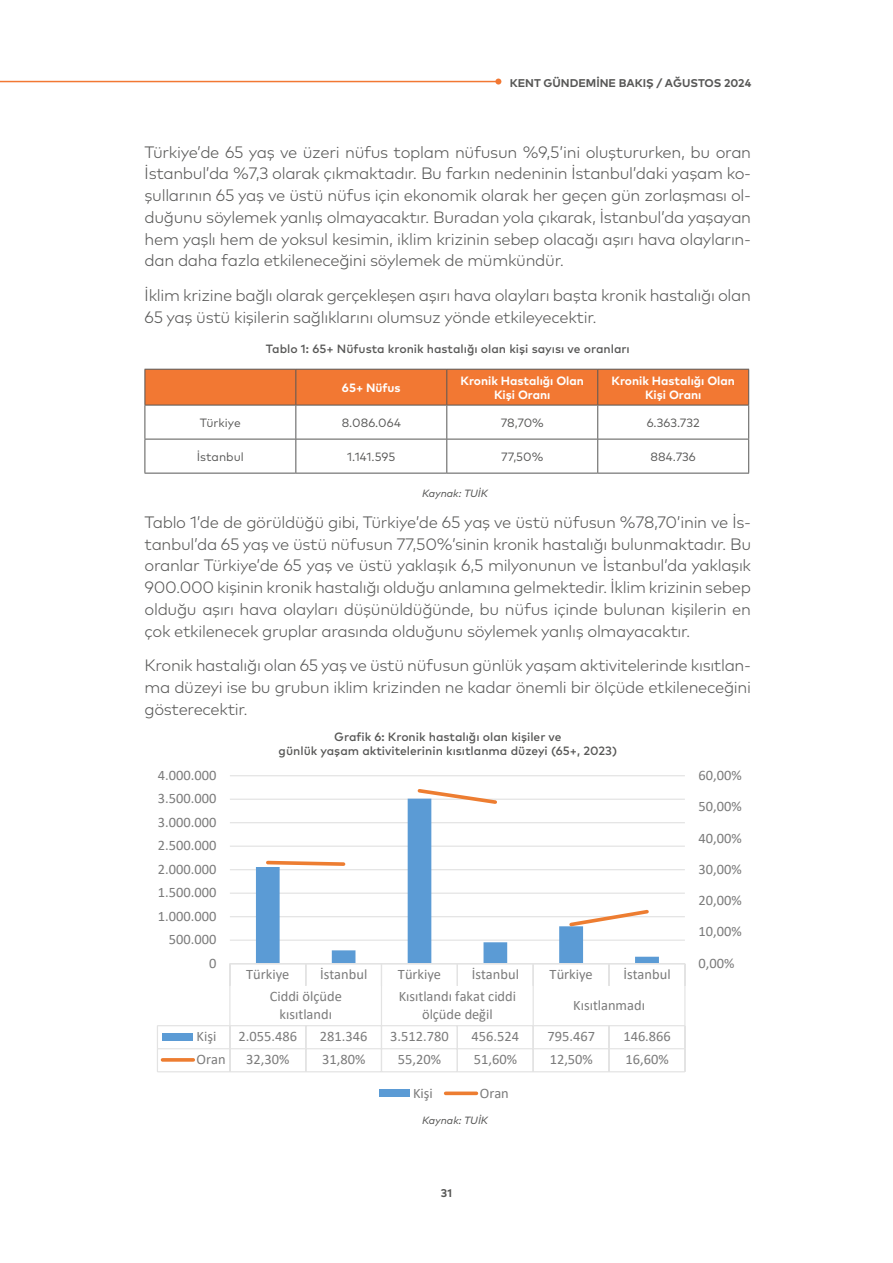
<style>
.page{position:relative;width:893px;height:1263px;background:#fff}
.page>*{position:absolute;margin:0;border:0;box-sizing:border-box;transform-origin:0 0}
.t1{font:300 16.5px/21.8px "Mark Pro";letter-spacing:-.02em;color:#575756;text-align:justify}
.t2{font:14.4px/17.7px "Calibri";color:#7b7b7b;text-align:center}
.t3{font:500 12px/13.5px "Mark Pro";color:#575756;text-align:center}
.t4{font:700 12px/14.4px "Mark Pro";color:#fff;text-align:center}
.t5{font:12px "Mark Pro";color:#575756}
.t6{font:700 11.25px "Mark Pro";color:#575756}
.t7{font:italic 10.5px "Mark Pro";color:#575756}
</style>
<div class="page">
<hr style="left:0;top:81px;width:498px;height:1px;background:#f27833">
<svg style="left:495px;top:79px;width:6px;height:6px"></svg>
<div style="left:146px;top:370px;width:602px;height:35px;background:#f27833"></div>
<hr style="left:145px;top:369px;width:151px;height:1px;background:#575756">
<hr style="left:145px;top:370px;width:1px;height:35px;background:#575756">
<hr style="left:296px;top:369px;width:151px;height:1px;background:#575756">
<hr style="left:295px;top:370px;width:1px;height:35px;background:#575756">
<hr style="left:447px;top:369px;width:151px;height:1px;background:#575756">
<hr style="left:446px;top:370px;width:1px;height:35px;background:#575756">
<hr style="left:598px;top:369px;width:151px;height:1px;background:#575756">
<hr style="left:597px;top:370px;width:1px;height:35px;background:#575756">
<hr style="left:748px;top:370px;width:1px;height:35px;background:#575756">
<hr style="left:145px;top:405px;width:151px;height:1px;background:#575756">
<hr style="left:145px;top:405px;width:1px;height:34px;background:#575756">
<hr style="left:296px;top:405px;width:151px;height:1px;background:#575756">
<hr style="left:295px;top:405px;width:1px;height:34px;background:#575756">
<hr style="left:447px;top:405px;width:151px;height:1px;background:#575756">
<hr style="left:446px;top:405px;width:1px;height:34px;background:#575756">
<hr style="left:598px;top:405px;width:151px;height:1px;background:#575756">
<hr style="left:597px;top:405px;width:1px;height:34px;background:#575756">
<hr style="left:748px;top:405px;width:1px;height:34px;background:#575756">
<hr style="left:145px;top:439px;width:151px;height:1px;background:#575756">
<hr style="left:145px;top:439px;width:1px;height:34px;background:#575756">
<hr style="left:296px;top:439px;width:151px;height:1px;background:#575756">
<hr style="left:295px;top:439px;width:1px;height:34px;background:#575756">
<hr style="left:447px;top:439px;width:151px;height:1px;background:#575756">
<hr style="left:446px;top:439px;width:1px;height:34px;background:#575756">
<hr style="left:598px;top:439px;width:151px;height:1px;background:#575756">
<hr style="left:597px;top:439px;width:1px;height:34px;background:#575756">
<hr style="left:748px;top:439px;width:1px;height:34px;background:#575756">
<hr style="left:145px;top:473px;width:151px;height:1px;background:#575756">
<hr style="left:296px;top:473px;width:151px;height:1px;background:#575756">
<hr style="left:447px;top:473px;width:151px;height:1px;background:#575756">
<hr style="left:598px;top:473px;width:151px;height:1px;background:#575756">
<svg style="left:157px;top:775px;width:529px;height:322px"></svg>
<p class="t6" style="left:510px;top:74px;width:243px">KENT GÜNDEMİNE BAKIŞ / AĞUSTOS 2024</p>
<p class="t1" style="left:145px;top:140px;width:608px">Türkiye’de 65 yaş ve üzeri nüfus toplam nüfusun %9,5’ini oluştururken, bu oran İstanbul’da %7,3 olarak çıkmaktadır. Bu farkın nedeninin İstanbul’daki yaşam ko&shy;şullarının 65 yaş ve üstü nüfus için ekonomik olarak her geçen gün zorlaşması ol&shy;duğunu söylemek yanlış olmayacaktır. Buradan yola çıkarak, İstanbul’da yaşayan hem yaşlı hem de yoksul kesimin, iklim krizinin sebep olacağı aşırı hava olayların&shy;dan daha fazla etkileneceğini söylemek de mümkündür.</p>
<p class="t1" style="left:145px;top:283px;width:608px">İklim krizine bağlı olarak gerçekleşen aşırı hava olayları başta kronik hastalığı olan<br>65 yaş üstü kişilerin sağlıklarını olumsuz yönde etkileyecektir.</p>
<p class="t3" style="left:266px;top:341px;width:365px">Tablo 1: 65+ Nüfusta kronik hastalığı olan kişi sayısı ve oranları</p>
<p class="t4" style="left:342px;top:379px;width:60px">65+ Nüfus</p>
<p class="t4" style="left:461px;top:372px;width:125px">Kronik Hastalığı Olan<br>Kişi Oranı</p>
<p class="t4" style="left:611px;top:372px;width:125px">Kronik Hastalığı Olan<br>Kişi Oranı</p>
<p class="t5" style="left:200px;top:414px;width:42px">Türkiye</p>
<p class="t5" style="left:342px;top:414px;width:61px">8.086.064</p>
<p class="t5" style="left:501px;top:414px;width:45px">78,70%</p>
<p class="t5" style="left:647px;top:414px;width:55px">6.363.732</p>
<p class="t5" style="left:197px;top:448px;width:49px">İstanbul</p>
<p class="t5" style="left:347px;top:448px;width:50px">1.141.595</p>
<p class="t5" style="left:501px;top:448px;width:44px">77,50%</p>
<p class="t5" style="left:651px;top:448px;width:47px">884.736</p>
<p class="t7" style="left:422px;top:486px;width:67px">Kaynak: TUİK</p>
<p class="t1" style="left:145px;top:510px;width:608px">Tablo 1’de de görüldüğü gibi, Türkiye’de 65 yaş ve üstü nüfusun %78,70’inin ve İs&shy;tanbul’da 65 yaş ve üstü nüfusun 77,50%’sinin kronik hastalığı bulunmaktadır. Bu oranlar Türkiye’de 65 yaş ve üstü yaklaşık 6,5 milyonunun ve İstanbul’da yaklaşık 900.000 kişinin kronik hastalığı olduğu anlamına gelmektedir. İklim krizinin sebep olduğu aşırı hava olayları düşünüldüğünde, bu nüfus içinde bulunan kişilerin en çok etkilenecek gruplar arasında olduğunu söylemek yanlış olmayacaktır.</p>
<p class="t1" style="left:145px;top:653px;width:608px">Kronik hastalığı olan 65 yaş ve üstü nüfusun günlük yaşam aktivitelerinde kısıtlan&shy;ma düzeyi ise bu grubun iklim krizinden ne kadar önemli bir ölçüde etkileneceğini gösterecektir.</p>
<p class="t2" style="left:158px;top:766px;width:60px">4.000.000</p>
<p class="t2" style="left:158px;top:789px;width:60px">3.500.000</p>
<p class="t2" style="left:158px;top:813px;width:60px">3.000.000</p>
<p class="t2" style="left:158px;top:836px;width:60px">2.500.000</p>
<p class="t2" style="left:158px;top:860px;width:60px">2.000.000</p>
<p class="t2" style="left:158px;top:883px;width:60px">1.500.000</p>
<p class="t2" style="left:158px;top:907px;width:60px">1.000.000</p>
<p class="t2" style="left:169px;top:930px;width:49px">500.000</p>
<p class="t2" style="left:209px;top:954px;width:9px">0</p>
<p class="t3" style="left:279px;top:729px;width:340px">Grafik 6: Kronik hastalığı olan kişiler ve<br>günlük yaşam aktivitelerinin kısıtlanma düzeyi (65+, 2023)</p>
<p class="t2" style="left:246px;top:965px;width:45px">Türkiye</p>
<p class="t2" style="left:320px;top:965px;width:49px">İstanbul</p>
<p class="t2" style="left:398px;top:965px;width:45px">Türkiye</p>
<p class="t2" style="left:472px;top:965px;width:49px">İstanbul</p>
<p class="t2" style="left:550px;top:965px;width:45px">Türkiye</p>
<p class="t2" style="left:624px;top:965px;width:49px">İstanbul</p>
<p class="t2" style="left:270px;top:987px;width:74px">Ciddi ölçüde kısıtlandı</p>
<p class="t2" style="left:399px;top:987px;width:119px">Kısıtlandı fakat ciddi ölçüde değil</p>
<p class="t2" style="left:573px;top:996px;width:73px">Kısıtlanmadı</p>
<p class="t2" style="left:197px;top:1027px;width:21px">Kişi</p>
<p class="t2" style="left:239px;top:1027px;width:60px">2.055.486</p>
<p class="t2" style="left:320px;top:1027px;width:49px">281.346</p>
<p class="t2" style="left:390px;top:1027px;width:60px">3.512.780</p>
<p class="t2" style="left:472px;top:1027px;width:49px">456.524</p>
<p class="t2" style="left:547px;top:1027px;width:49px">795.467</p>
<p class="t2" style="left:623px;top:1027px;width:49px">146.866</p>
<p class="t2" style="left:197px;top:1050px;width:31px">Oran</p>
<p class="t2" style="left:246px;top:1050px;width:45px">32,30%</p>
<p class="t2" style="left:322px;top:1050px;width:45px">31,80%</p>
<p class="t2" style="left:398px;top:1050px;width:45px">55,20%</p>
<p class="t2" style="left:474px;top:1050px;width:45px">51,60%</p>
<p class="t2" style="left:550px;top:1050px;width:45px">12,50%</p>
<p class="t2" style="left:626px;top:1050px;width:45px">16,60%</p>
<p class="t2" style="left:413px;top:1083px;width:21px">Kişi</p>
<p class="t2" style="left:480px;top:1083px;width:31px">Oran</p>
<p class="t7" style="left:422px;top:1112px;width:67px">Kaynak: TUİK</p>
<p class="t6" style="left:441px;top:1185px;width:13px">31</p>
<p class="t2" style="left:698px;top:766px;width:45px">60,00%</p>
<p class="t2" style="left:698px;top:797px;width:45px">50,00%</p>
<p class="t2" style="left:698px;top:828px;width:45px">40,00%</p>
<p class="t2" style="left:698px;top:860px;width:45px">30,00%</p>
<p class="t2" style="left:698px;top:891px;width:45px">20,00%</p>
<p class="t2" style="left:698px;top:922px;width:45px">10,00%</p>
<p class="t2" style="left:698px;top:954px;width:37px">0,00%</p>
</div>
